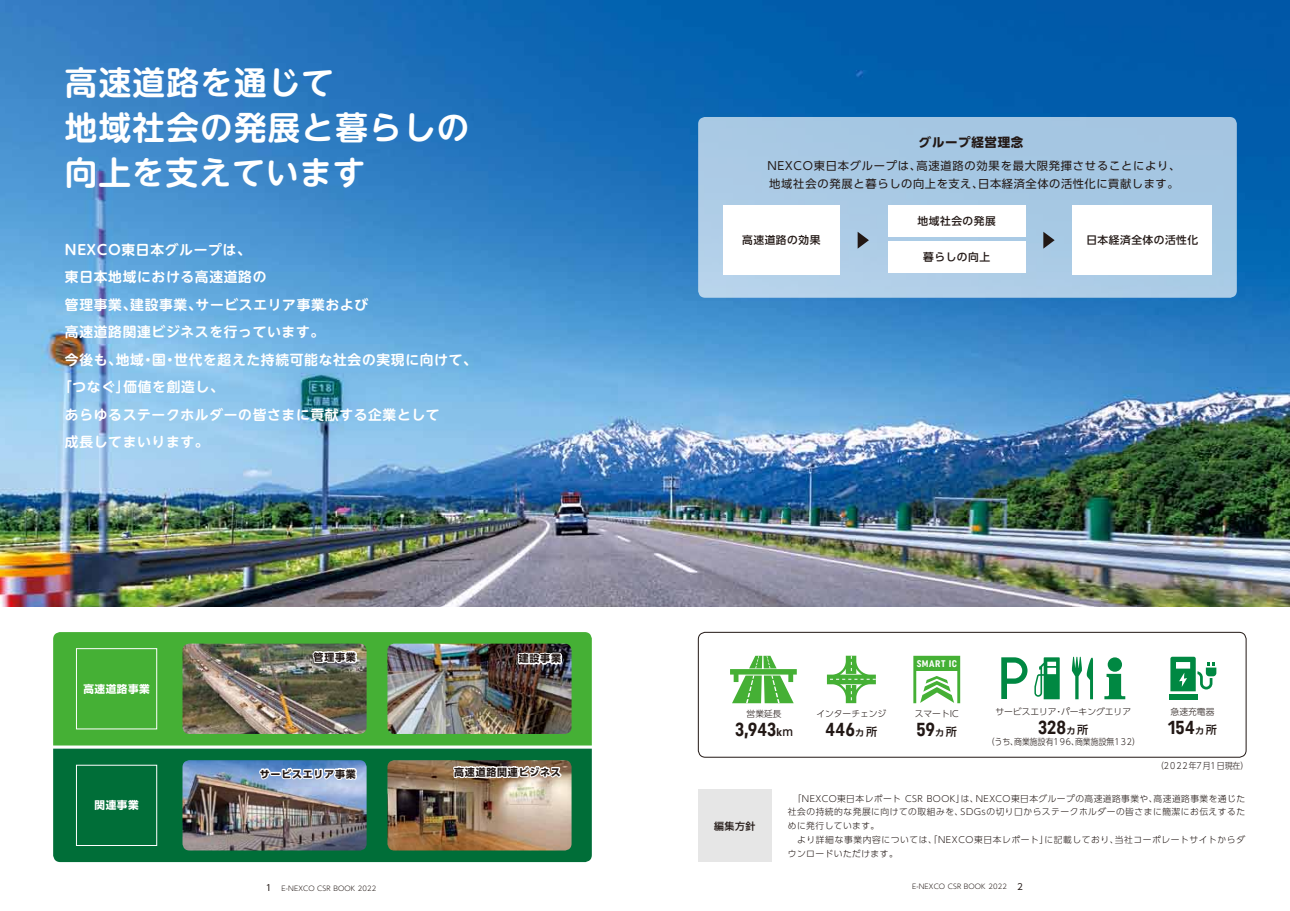
<style>
.page{position:relative;width:1290px;height:911px;background:#fff}
.page>*{position:absolute;margin:0;border:0;box-sizing:border-box;transform-origin:0 0}
.t1{font:700 32.5px/45px "UD Shin M Go Pro De";letter-spacing:.04em;color:#fff}
.t2{font:18.75px "Uniform Condensed 4";letter-spacing:.005em;color:#221815}
.t3{font:700 13.75px "UD Shin M Go Pro De";letter-spacing:.05em;color:#fff}
.t4{font:700 12.5px "UD Shin Go Pro";letter-spacing:.05em;color:#221815}
.t5{font:11.25px/17.5px "UD Shin Go Pro";letter-spacing:.07em;color:#221815}
.t6{font:500 10.75px "UD Shin Go Pro";letter-spacing:.05em;color:#221815}
.t7{font:700 10.62px "UD Shin Go Pro";letter-spacing:.05em;color:#fff}
.t8{font:700 10px "UD Shin Go Pro";letter-spacing:.075em;color:#221815}
.t9{font:500 10px "UD Shin Go Pro";color:#221815}
.t10{font:9.62px "Uniform Condensed 4";letter-spacing:.06em;color:#fff}
.t11{font:300 8.75px/13.8px "UD Shin Go Pro";letter-spacing:.05em;color:#221815}
.t12{font:300 8.75px "UD Shin Go Pro";color:#221815}
.t13{font:300 8.75px "UD Shin Go Pro";color:#221815;scale:.9 1}
.t14{font:300 8.75px "UD Shin Go Pro";letter-spacing:.125em;color:#221815;scale:.9 1}
.t15{font:300 6.88px "UD Shin Go Pro";letter-spacing:.02em;color:#221815}
.s1{font-size:11.25px}
.s2{font-family:"UD Shin Go Pro";font-weight:500;font-size:11.25px}
.s3{font-weight:400;font-size:8.75px}
</style>
<div class="page">
<img style="left:0;top:0;width:1290px;height:606px">
<div style="left:698px;top:790px;width:73px;height:72px;background:#e6e6e6"></div>
<div style="left:53px;top:748px;width:539px;height:114px;background:#006e38"></div>
<img style="left:182px;top:760px;width:185px;height:90px">
<div style="left:53px;top:632px;width:539px;height:113px;background:#45b035"></div>
<img style="left:182px;top:643px;width:185px;height:91px">
<img style="left:387px;top:643px;width:184px;height:91px">
<img style="left:387px;top:760px;width:184px;height:90px">
<div style="left:698px;top:632px;width:548px;height:125px;border:1px solid #221815;border-radius:7px"></div>
<svg style="left:827px;top:656px;width:49px;height:47px"></svg>
<svg style="left:730px;top:656px;width:67px;height:47px"></svg>
<svg style="left:1001px;top:657px;width:26px;height:42px"></svg>
<svg style="left:1104px;top:674px;width:21px;height:25px"></svg>
<div style="left:1108px;top:657px;width:14px;height:14px;background:#008842;border-radius:50%"></div>
<svg style="left:1072px;top:656px;width:21px;height:43px"></svg>
<svg style="left:1034px;top:657px;width:26px;height:42px"></svg>
<div style="left:1168px;top:694px;width:29px;height:5px;background:#008842"></div>
<svg style="left:1170px;top:656px;width:46px;height:35px"></svg>
<svg style="left:913px;top:656px;width:47px;height:47px"></svg>
<svg style="left:294px;top:649px;width:65px;height:15px"></svg>
<svg style="left:515px;top:651px;width:49px;height:16px"></svg>
<div style="left:76px;top:648px;width:81px;height:81px;border:1px solid #fff"></div>
<svg style="left:258px;top:767px;width:14px;height:14px"></svg>
<svg style="left:280px;top:765px;width:79px;height:17px"></svg>
<div style="left:76px;top:765px;width:81px;height:80px;border:1px solid #fff"></div>
<div style="left:698px;top:117px;width:539px;height:181px;background:#a7c8e4;border-radius:7px"></div>
<div style="left:1073px;top:206px;width:139px;height:69px;background:#fff"></div>
<svg style="left:857px;top:232px;width:12px;height:17px"></svg>
<svg style="left:1043px;top:232px;width:11px;height:17px"></svg>
<div style="left:723px;top:205px;width:116px;height:70px;background:#fff"></div>
<div style="left:888px;top:205px;width:137px;height:32px;background:#fff"></div>
<div style="left:888px;top:241px;width:137px;height:31px;background:#fff"></div>
<svg style="left:452px;top:760px;width:112px;height:27px"></svg>
<h1 class="t1" style="left:65px;top:58px;width:406px">高速道路を通じて<br>地域社会の発展と暮らしの向上を支えています</h1>
<h3 class="t3" style="left:65px;top:238px;width:187px">NEXCO東日本グループは、</h3>
<h3 class="t3" style="left:65px;top:266px;width:203px">東日本地域における高速道路の</h3>
<h3 class="t3" style="left:65px;top:293px;width:305px">管理事業、建設事業、サービスエリア事業および</h3>
<h3 class="t3" style="left:65px;top:321px;width:261px">高速道路関連ビジネスを行っています。</h3>
<h3 class="t3" style="left:65px;top:348px;width:413px">今後も、地域・国・世代を超えた持続可能な社会の実現に向けて、</h3>
<h3 class="t3" style="left:58px;top:376px;width:167px">「つなぐ」価値を創造し、</h3>
<h3 class="t3" style="left:65px;top:403px;width:376px">あらゆるステークホルダーの皆さまに貢献する企業として</h3>
<h3 class="t3" style="left:65px;top:431px;width:145px">成長してまいります。</h3>
<p class="t7" style="left:83px;top:680px;width:68px">高速道路事業</p>
<p class="t7" style="left:95px;top:796px;width:46px">関連事業</p>
<p class="t8" style="left:314px;top:649px;width:44px">管理事業</p>
<p class="t8" style="left:519px;top:650px;width:44px">建設事業</p>
<p class="t8" style="left:260px;top:765px;width:98px">サービスエリア事業</p>
<p class="t8" style="left:454px;top:764px;width:108px">高速道路関連ビジネス</p>
<h3 class="t4" style="left:919px;top:132px;width:106px">グループ経営理念</h3>
<p class="t5" style="left:767px;top:157px;width:415px">NEXCO東日本グループは、高速道路の効果を最大限発揮させることにより、地域社会の発展と暮らしの向上を支え、日本経済全体の活性化に貢献します。</p>
<p class="t6" style="left:917px;top:212px;width:80px">地域社会の発展</p>
<p class="t6" style="left:923px;top:248px;width:68px">暮らしの向上</p>
<p class="t6" style="left:742px;top:231px;width:80px">高速道路の効果</p>
<p class="t6" style="left:1086px;top:232px;width:113px">日本経済全体の活性化</p>
<p class="t11" style="left:746px;top:707px;width:36px">営業延長</p>
<h2 class="t2" style="left:735px;top:717px;width:59px">3,943<span class="s1">k</span><span class="s2">m</span></h2>
<p class="t12" style="left:816px;top:707px;width:71px">インターチェンジ</p>
<h2 class="t2" style="left:825px;top:717px;width:53px">446<span class="s2">ヵ所</span></h2>
<p class="t10" style="left:917px;top:657px;width:42px">SMART IC</p>
<p class="t11" style="left:915px;top:707px;width:45px">スマートIC</p>
<h2 class="t2" style="left:916px;top:717px;width:42px">59<span class="s2">ヵ所</span></h2>
<p class="t12" style="left:995px;top:705px;width:137px">サービスエリア・パーキングエリア</p>
<h2 class="t2" style="left:1038px;top:716px;width:52px">328<span class="s2">ヵ所</span></h2>
<p class="t13" style="left:986px;top:735px;width:172px">（うち、商業施設有196、商業施設無132）</p>
<p class="t11" style="left:1170px;top:705px;width:45px">急速充電器</p>
<h2 class="t2" style="left:1168px;top:716px;width:51px">154<span class="s2">ヵ所</span></h2>
<p class="t14" style="left:1156px;top:758px;width:104px">（2022年7月1日現在）</p>
<p class="t9" style="left:714px;top:817px;width:43px">編集方針</p>
<p class="t11" style="left:788px;top:791px;width:459px">　「NEXCO東日本レポート CSR BOOK」は、NEXCO東日本グループの高速道路事業や、高速道路事業を通じた社会の持続的な発展に向けての取組みを、SDGsの切り口からステークホルダーの皆さまに簡潔にお伝えするために発行しています。<br>　より詳細な事業内容については、「NEXCO東日本レポート」に記載しており、当社コーポレートサイトからダウンロードいただけます。</p>
<p class="t15" style="left:266px;top:882px;width:112px"><span class="s3">1</span> E-NEXCO CSR BOOK 2022</p>
<p class="t15" style="left:912px;top:881px;width:112px">E-NEXCO CSR BOOK 2022 <span class="s3">2</span></p>
</div>
